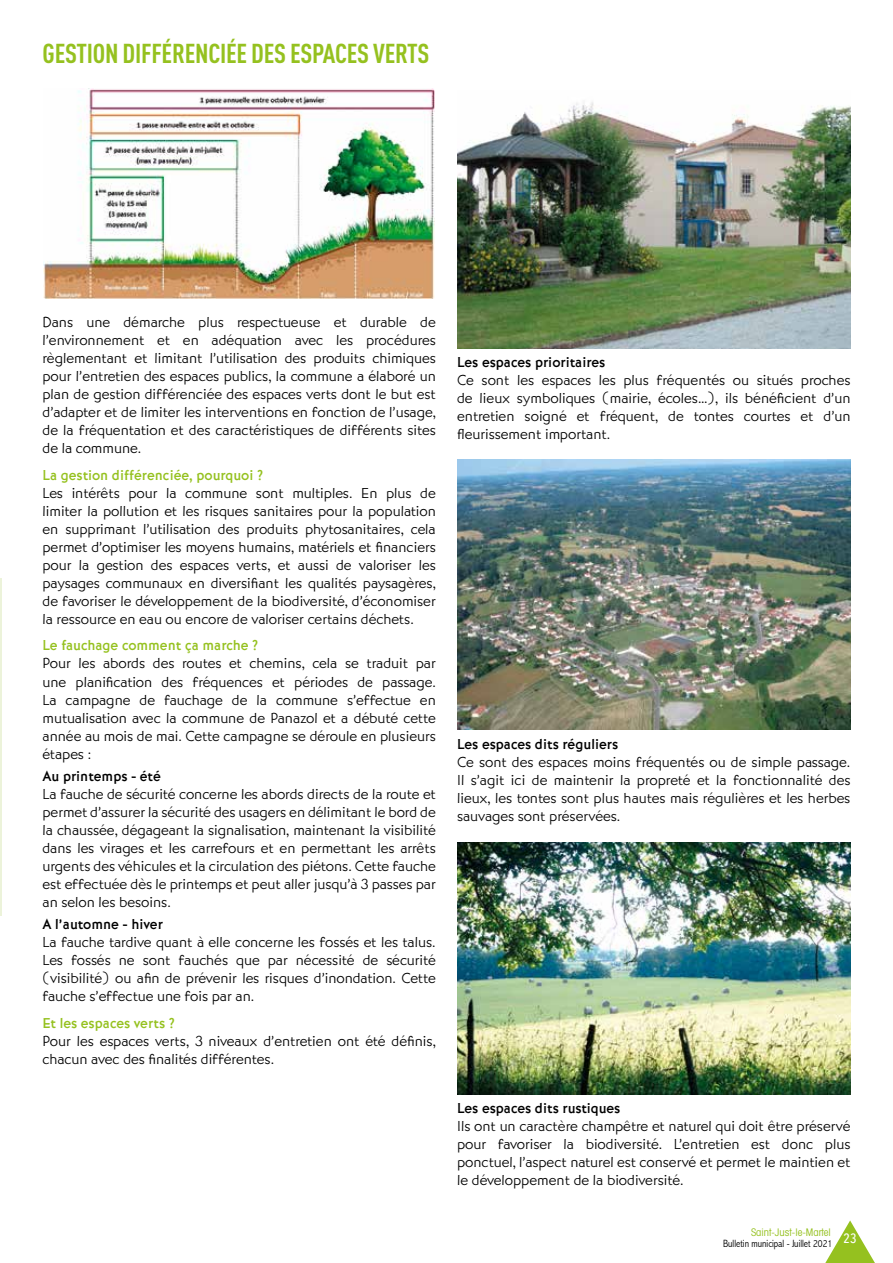
<style>
.page{position:relative;width:893px;height:1263px;background:#fff}
.page>*{position:absolute;margin:0;border:0;box-sizing:border-box;transform-origin:0 0}
.t1{font:700 condensed 27px "DIN Pro";letter-spacing:-.01em;color:#95c11f}
.t2{font:300 15px/18px "Bernhard Got URW";color:#000;text-align:justify}
.t3{font:500 15px "Bernhard Got URW";color:#000}
.t4{font:500 15px "Bernhard Got URW";color:#95c11f}
.t5{font:300 condensed 10.5px "Abadi";color:#000}
.t6{font:condensed 10.5px "Avant Garde";color:#95c11f}
</style>
<div class="page">
<svg style="left:825px;top:1220px;width:50px;height:43px"></svg>
<hr style="left:0;top:578px;width:1px;height:337px;background:#ecf3da">
<img style="left:44px;top:89px;width:391px;height:210px">
<img style="left:457px;top:102px;width:393px;height:246px">
<img style="left:457px;top:460px;width:393px;height:270px">
<img style="left:457px;top:843px;width:393px;height:251px">
<h1 class="t1" style="left:43px;top:33px;width:388px">GESTION DIFFÉRENCIÉE DES ESPACES VERTS</h1>
<p class="t2" style="left:43px;top:314px;width:395px">Dans une démarche plus respectueuse et durable de l’environnement et en adéquation avec les procédures règlementant et limitant l’utilisation des produits chimiques pour l’entretien des espaces publics, la commune a élaboré un plan de gestion différenciée des espaces verts dont le but est d’adapter et de limiter les interventions en fonction de l’usage, de la fréquentation et des caractéristiques de différents sites de la commune.</p>
<p class="t4" style="left:43px;top:466px;width:223px">La gestion différenciée, pourquoi ?</p>
<p class="t2" style="left:43px;top:484px;width:395px">Les intérêts pour la commune sont multiples. En plus de limiter la pollution et les risques sanitaires pour la population en supprimant l’utilisation des produits phytosanitaires, cela permet d’optimiser les moyens humains, matériels et financiers pour la gestion des espaces verts, et aussi de valoriser les paysages communaux en diversifiant les qualités paysagères, de favoriser le développement de la biodiversité, d’économiser la ressource en eau ou encore de valoriser certains déchets.</p>
<p class="t4" style="left:43px;top:637px;width:218px">Le fauchage comment ça marche ?</p>
<p class="t2" style="left:43px;top:655px;width:395px">Pour les abords des routes et chemins, cela se traduit par une planification des fréquences et périodes de passage.<br>La campagne de fauchage de la commune s’effectue en mutualisation avec la commune de Panazol et a débuté cette année au mois de mai. Cette campagne se déroule en plusieurs étapes :</p>
<p class="t3" style="left:43px;top:767px;width:120px">Au printemps - été</p>
<p class="t2" style="left:43px;top:785px;width:395px">La fauche de sécurité concerne les abords directs de la route et permet d’assurer la sécurité des usagers en délimitant le bord de la chaussée, dégageant la signalisation, maintenant la visibilité dans les virages et les carrefours et en permettant les arrêts urgents des véhicules et la circulation des piétons. Cette fauche est effectuée dès le printemps et peut aller jusqu’à 3 passes par an selon les besoins.</p>
<p class="t3" style="left:43px;top:915px;width:122px">A l’automne - hiver</p>
<p class="t2" style="left:43px;top:933px;width:395px">La fauche tardive quant à elle concerne les fossés et les talus.<br>Les fossés ne sont fauchés que par nécessité de sécurité (visibilité) ou afin de prévenir les risques d’inondation. Cette fauche s’effectue une fois par an.</p>
<p class="t4" style="left:43px;top:1014px;width:134px">Et les espaces verts ?</p>
<p class="t2" style="left:43px;top:1032px;width:395px">Pour les espaces verts, 3 niveaux d’entretien ont été définis, chacun avec des finalités différentes.</p>
<p class="t3" style="left:457px;top:353px;width:150px">Les espaces prioritaires</p>
<p class="t2" style="left:457px;top:371px;width:395px">Ce sont les espaces les plus fréquentés ou situés proches de lieux symboliques (mairie, écoles…), ils bénéficient d’un entretien soigné et fréquent, de tontes courtes et d’un fleurissement important.</p>
<p class="t3" style="left:457px;top:735px;width:163px">Les espaces dits réguliers</p>
<p class="t2" style="left:457px;top:753px;width:395px">Ce sont des espaces moins fréquentés ou de simple passage.<br>Il s’agit ici de maintenir la propreté et la fonctionnalité des lieux, les tontes sont plus hautes mais régulières et les herbes sauvages sont préservées.</p>
<p class="t3" style="left:457px;top:1100px;width:165px">Les espaces dits rustiques</p>
<p class="t2" style="left:457px;top:1117px;width:395px">Ils ont un caractère champêtre et naturel qui doit être préservé pour favoriser la biodiversité. L’entretien est donc plus ponctuel, l’aspect naturel est conservé et permet le maintien et le développement de la biodiversité.</p>
<p class="t6" style="left:751px;top:1226px;width:81px">Saint-Just-le-Martel</p>
<p class="t5" style="left:723px;top:1237px;width:135px">Bulletin municipal - Juillet 2021 <sup>23</sup></p>
</div>
